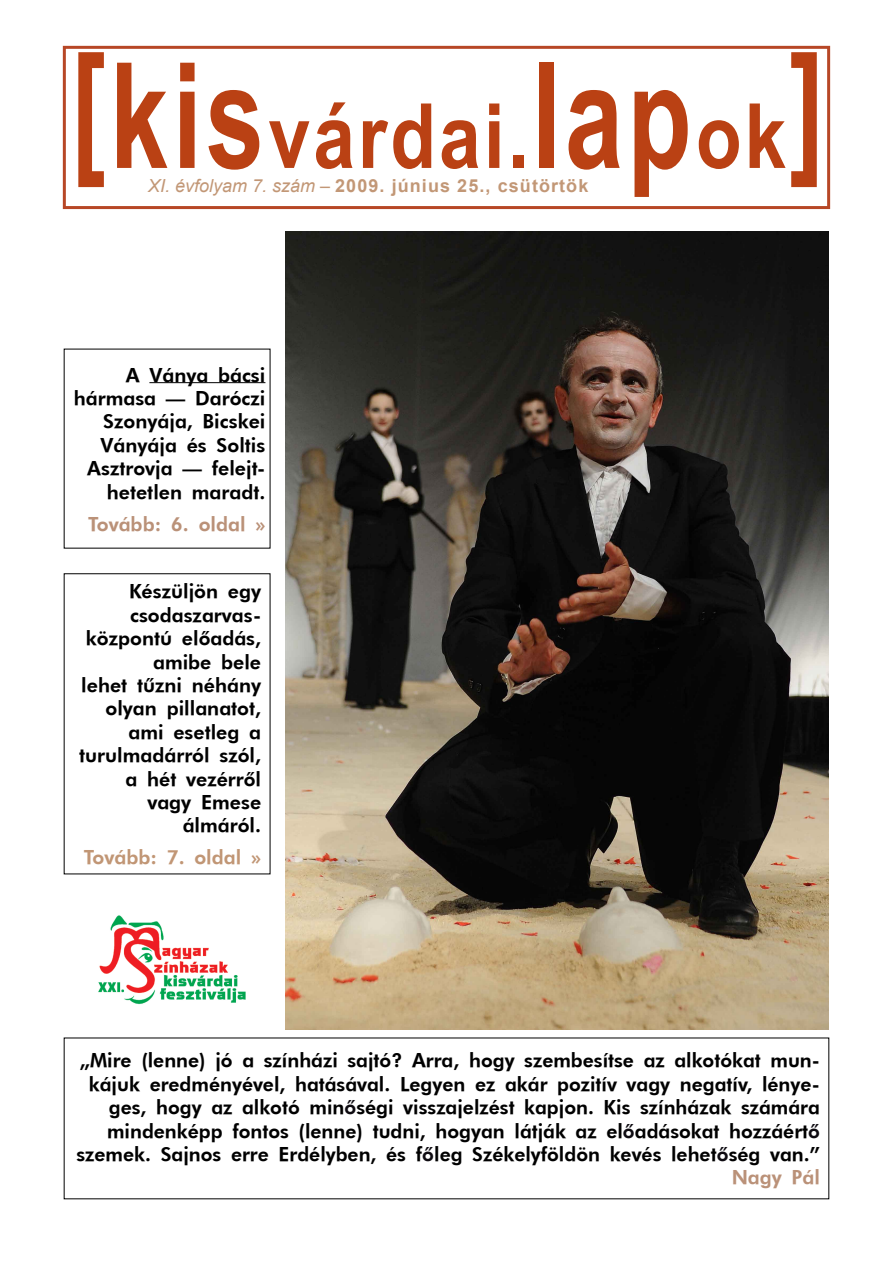
<style>
.page{position:relative;width:893px;height:1263px;background:#fff}
.page>*{position:absolute;margin:0;border:0;box-sizing:border-box;transform-origin:0 0}
.t1{font:700 90px "H Arial";letter-spacing:.04em;color:#ba4114;scale:.83 1}
.t2{font:19.5px/23.4px "Hu Futue";color:#000;text-align:right}
.t3{font:19.5px "Hu Futue";color:#c19675}
.t4{font:19.5px "Hu Futue";color:#ba9178}
.t5{font:700 18px "Arial";letter-spacing:.06em;color:#c29776}
.s1{font-size:147px}
.s2{font-weight:400;font-style:italic}
.s3{color:#0e0b11}
.s4{color:#ba9178}
</style>
<div class="page">
<div style="left:63px;top:46px;width:767px;height:163px;border:3px solid #b74726"></div>
<img style="left:98px;top:915px;width:148px;height:90px">
<hr style="left:149px;top:382px;width:116px;height:1px;background:#000">
<img style="left:285px;top:231px;width:544px;height:798px">
<h1 class="t1" style="left:71px;top:87px;width:909px"><span class="s1">[kis</span>várdai.<span class="s1">lap</span>ok<span class="s1">]</span></h1>
<p class="t5" style="left:148px;top:174px;width:442px"><span class="s2">XI. évfolyam 7. szám –</span> 2009. június 25., csütörtök</p>
<p class="t2" style="left:74px;top:363px;width:193px">A Ványa bácsi hármasa – Daróczi<br>Szonyája, Bicskei<br>Ványája és Soltis<br>Asztrovja – felejt&shy;hetetlen maradt.</p>
<p class="t4" style="left:88px;top:512px;width:179px">Tovább: 6. oldal »</p>
<p class="t2" style="left:79px;top:579px;width:184px">Készüljön egy csodaszarvas&shy;központú elôadás, amibe bele<br>lehet tûzni néhány olyan pillanatot, ami esetleg a turulmadárról szól, a hét vezérrôl vagy Emese álmáról.</p>
<p class="t3" style="left:84px;top:845px;width:179px">Tovább: 7. oldal »</p>
<p class="t2" style="left:76px;top:1048px;width:745px">„Mire (lenne) jó a színházi sajtó? Arra, hogy szembesítse az alkotókat mun&shy;kájuk eredményével, hatásával. Legyen ez akár pozitív vagy negatív, lénye&shy;ges, hogy az alkotó min<span class="s3">ô</span>ségi visszajelzést kapjon. Kis színházak számára mindenképp fontos (lenne) tudni, hogyan látják az el<span class="s3">ô</span>adásokat hozzáért<span class="s3">ô </span>szemek. Sajnos erre Erdélyben, és f<span class="s3">ô</span>leg Székelyföldön kevés lehet<span class="s3">ô</span>ség van.” <span class="s4">Nagy Pál</span></p>
</div>
